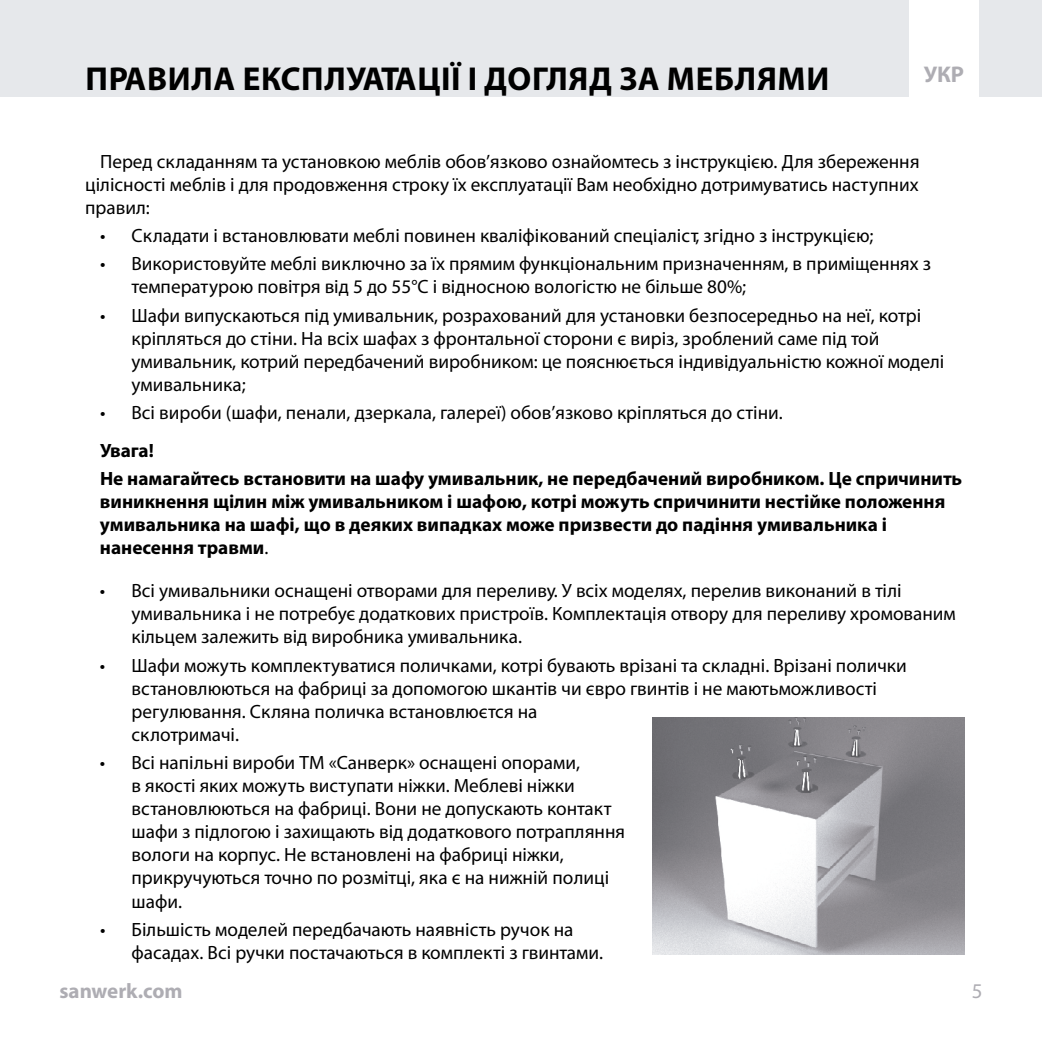
<style>
.page{position:relative;width:1042px;height:1042px;background:#fff}
.page>*{position:absolute;margin:0;border:0;box-sizing:border-box;transform-origin:0 0}
.t1{font:700 33.25px "Myriad Pro";letter-spacing:.02em;color:#000}
.t2{font:700 22.75px "Myriad Pro";color:#aeadb3}
.t3{font:700 21px "Myriad Pro";color:#aeadb3}
.t4{font:21px "Myriad Pro";color:#aeadb3}
.t5{font:19.25px/23.1px "Myriad Pro";color:#000}
.t6{font:700 19.25px/23.1px "Myriad Pro";color:#000}
.s1{font-weight:400}
</style>
<div class="page">
<img style="left:652px;top:717px;width:312px;height:238px">
<h1 class="t1" style="left:85px;top:57px;width:745px">ПРАВИЛА ЕКСПЛУАТАЦІЇ І ДОГЛЯД ЗА МЕБЛЯМИ</h1>
<p class="t2" style="left:924px;top:60px;width:42px">УКР</p>
<p class="t5" style="left:85px;top:150px;width:836px;text-align:justify;text-indent:15px">Перед складанням та установкою меблів обов’язково ознайомтесь з інструкцією. Для збереження цілісності меблів і для продовження строку їх експлуатації Вам необхідно дотримуватись наступних правил:</p>
<p class="t5" style="left:100px;top:224px;width:775px">• Складати і встановлювати меблі повинен кваліфікований спеціаліст, згідно з інструкцією;</p>
<p class="t5" style="left:132px;top:252px;width:801px;text-indent:-31px">• Використовуйте меблі виключно за їх прямим функціональним призначенням, в приміщеннях з температурою повітря від 5 до 55°С і відносною вологістю не більше 80%;</p>
<p class="t5" style="left:131px;top:303px;width:814px;text-indent:-31px">• Шафи випускаються під умивальник, розрахований для установки безпосередньо на неї, котрі кріпляться до стіни. На всіх шафах з фронтальної сторони є виріз, зроблений саме під той умивальник, котрий передбачений виробником: це пояснюється індивідуальністю кожної моделі умивальника;</p>
<p class="t5" style="left:100px;top:400px;width:684px">• Всі вироби (шафи, пенали, дзеркала, галереї) обов’язково кріпляться до стіни.</p>
<p class="t6" style="left:100px;top:436px;width:864px;line-height:28px">Увага!<br>Не намагайтесь встановити на шафу умивальник, не передбачений виробником. Це спричинить</p>
<p class="t6" style="left:100px;top:489px;width:847px">виникнення щілин між умивальником і шафою, котрі можуть спричинити нестійке положення умивальника на шафі, що в деяких випадках може призвести до падіння умивальника і нанесення травми<span class="s1">.</span></p>
<p class="t5" style="left:131px;top:579px;width:826px;text-indent:-31px">• Всі умивальники оснащені отворами для переливу. У всіх моделях, перелив виконаний в тілі умивальника і не потребує додаткових пристроїв. Комплектація отвору для переливу хромованим кільцем залежить від виробника умивальника.</p>
<p class="t5" style="left:131px;top:653px;width:777px;text-indent:-31px">• Шафи можуть комплектуватися поличками, котрі бувають врізані та складні. Врізані полички встановлюються на фабриці за допомогою шкантів чи євро гвинтів і не маютьможливості регулювання. Скляна поличка встановлюєтся на<br>склотримачі.</p>
<p class="t5" style="left:131px;top:750px;width:495px;text-indent:-31px">• Всі напільні вироби ТМ «Санверк» оснащені опорами,<br>в якості яких можуть виступати ніжки. Меблеві ніжки встановлюються на фабриці. Вони не допускають контакт шафи з підлогою і захищають від додаткового потрапляння вологи на корпус. Не встановлені на фабриці ніжки, прикручуються точно по розмітці, яка є на нижній полиці шафи.</p>
<p class="t5" style="left:132px;top:917px;width:473px;text-indent:-31px">• Більшість моделей передбачають наявність ручок на фасадах. Всі ручки постачаються в комплекті з гвинтами.</p>
<p class="t3" style="left:60px;top:977px;width:125px">sanwerk.com</p>
<p class="t4" style="left:971px;top:978px;width:12px">5</p>
</div>
